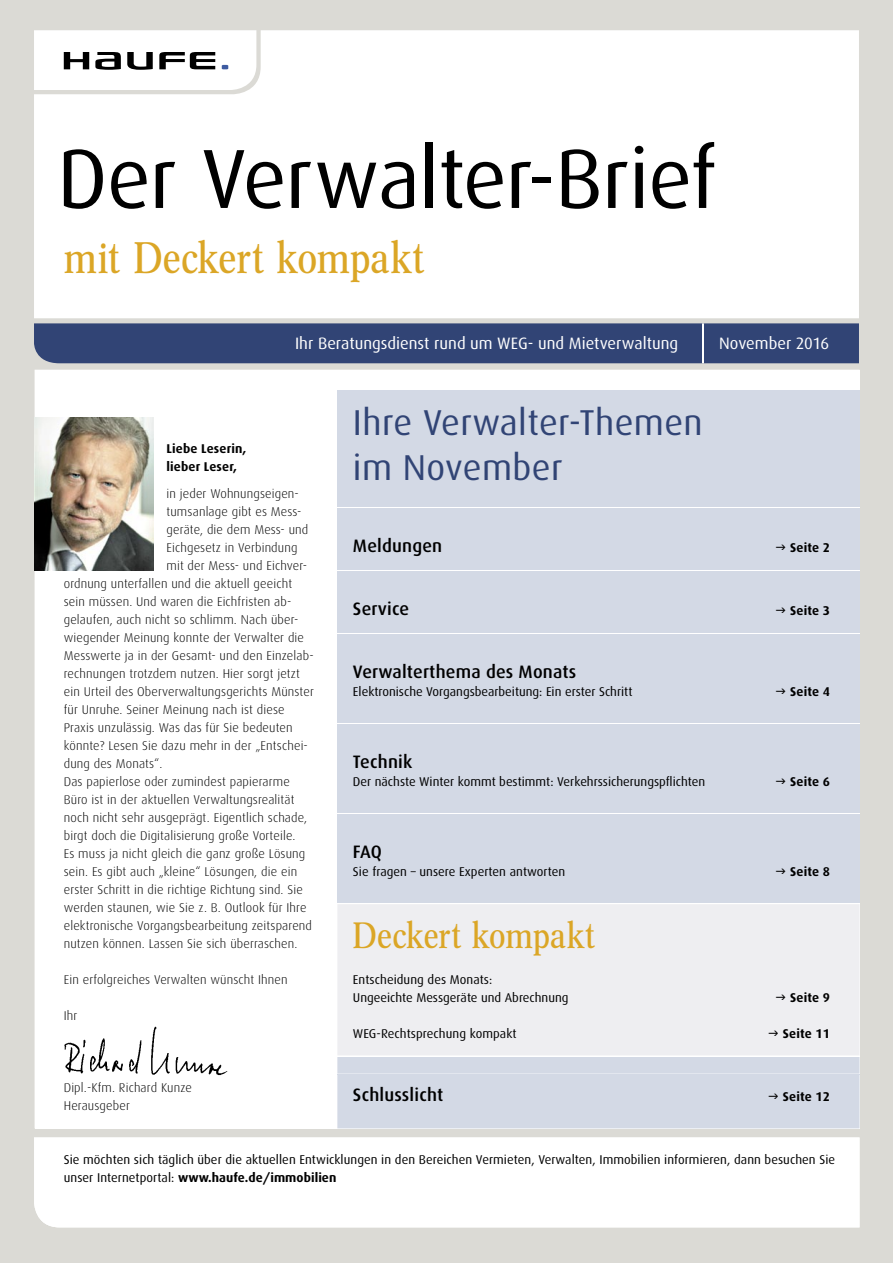
<style>
.page{position:relative;width:893px;height:1263px;background:#dbdad5}
.page>*{position:absolute;margin:0;border:0;box-sizing:border-box;transform-origin:0 0}
.t1{font:84px "Dax";letter-spacing:-.01em;color:#000}
.t2{font:43.35px "Concorde Nova";letter-spacing:.005em;color:#dba626}
.t3{font:36px/45px "Dax";letter-spacing:.01em;color:#314475}
.t4{font:36px "Concorde Nova";letter-spacing:.005em;color:#dba626}
.t5{font:500 18px "Dax";letter-spacing:.01em;color:#000}
.t6{font:16.5px "Dax";color:#fff}
.t7{font:300 12.75px/18px "Dax";letter-spacing:.01em;color:#000}
.t8{font:12.75px/18px "Dax";color:#000}
.t9{font:700 12.75px/18px "Dax";letter-spacing:.01em;color:#000}
.s1{font-weight:700}
</style>
<div class="page">
<svg style="left:34px;top:30px;width:825px;height:288px"></svg>
<svg style="left:34px;top:1137px;width:825px;height:90px"></svg>
<div style="left:35px;top:370px;width:824px;height:758px;background:#fff"></div>
<div style="left:34px;top:323px;width:825px;height:40px;background:#314475"></div>
<hr style="left:703px;top:323px;width:1px;height:40px;background:#fff">
<svg style="left:34px;top:30px;width:222px;height:60px"></svg>
<img style="left:34px;top:417px;width:120px;height:153px">
<div style="left:337px;top:390px;width:522px;height:513px;background:#d3d9e5"></div>
<hr style="left:285px;top:813px;width:574px;height:1px;background:#fff">
<hr style="left:285px;top:507px;width:574px;height:1px;background:#fff">
<hr style="left:285px;top:570px;width:574px;height:1px;background:#fff">
<hr style="left:285px;top:633px;width:574px;height:1px;background:#fff">
<hr style="left:285px;top:723px;width:574px;height:1px;background:#fff">
<div style="left:337px;top:904px;width:522px;height:151px;background:#eeeef1"></div>
<img style="left:64px;top:1026px;width:164px;height:50px">
<svg style="left:776px;top:995px;width:9px;height:5px"></svg>
<svg style="left:769px;top:1031px;width:9px;height:5px"></svg>
<div style="left:337px;top:1057px;width:522px;height:71px;background:#d3d9e5"></div>
<h1 class="t1" style="left:57px;top:130px;width:660px">Der Verwalter-Brief</h1>
<h2 class="t2" style="left:64px;top:233px;width:362px">mit Deckert kompakt</h2>
<p class="t6" style="left:295px;top:333px;width:385px">Ihr Beratungsdienst rund um WEG- und Mietverwaltung</p>
<p class="t6" style="left:719px;top:333px;width:111px">November 2016</p>
<p class="t9" style="left:166px;top:440px;width:81px">Liebe Leserin, lieber Leser,</p>
<p class="t7" style="left:166px;top:485px;width:134px">in jeder Wohnungseigen-</p>
<p class="t7" style="left:166px;top:503px;width:136px">tumsanlage gibt es Mess-</p>
<p class="t7" style="left:166px;top:521px;width:143px">geräte, die dem Mess- und</p>
<p class="t7" style="left:166px;top:539px;width:133px">Eichgesetz in Verbindung</p>
<p class="t7" style="left:166px;top:557px;width:142px">mit der Mess- und Eichver-</p>
<p class="t7" style="left:64px;top:575px;width:230px">ordnung unterfallen und die aktuell geeicht</p>
<p class="t7" style="left:64px;top:593px;width:229px">sein müssen. Und waren die Eichfristen ab-</p>
<p class="t7" style="left:64px;top:611px;width:236px">gelaufen, auch nicht so schlimm. Nach über-</p>
<p class="t7" style="left:64px;top:629px;width:242px">wiegender Meinung konnte der Verwalter die</p>
<p class="t7" style="left:64px;top:647px;width:252px">Messwerte ja in der Gesamt- und den Einzelab-</p>
<p class="t7" style="left:64px;top:665px;width:238px">rechnungen trotzdem nutzen. Hier sorgt jetzt</p>
<p class="t7" style="left:64px;top:683px;width:252px">ein Urteil des Oberverwaltungsgerichts Münster</p>
<p class="t7" style="left:64px;top:701px;width:222px">für Unruhe. Seiner Meinung nach ist diese</p>
<p class="t7" style="left:64px;top:719px;width:230px">Praxis unzulässig. Was das für Sie bedeuten</p>
<p class="t7" style="left:64px;top:737px;width:246px">könnte? Lesen Sie dazu mehr in der „Entschei-</p>
<p class="t7" style="left:64px;top:755px;width:100px">dung des Monats“.</p>
<p class="t7" style="left:64px;top:773px;width:228px">Das papierlose oder zumindest papierarme</p>
<p class="t7" style="left:64px;top:791px;width:232px">Büro ist in der aktuellen Verwaltungsrealität</p>
<p class="t7" style="left:64px;top:809px;width:245px">noch nicht sehr ausgeprägt. Eigentlich schade,</p>
<p class="t7" style="left:64px;top:827px;width:233px">birgt doch die Digitalisierung große Vorteile.</p>
<p class="t7" style="left:64px;top:845px;width:243px">Es muss ja nicht gleich die ganz große Lösung</p>
<p class="t7" style="left:64px;top:863px;width:235px">sein. Es gibt auch „kleine“ Lösungen, die ein</p>
<p class="t7" style="left:64px;top:881px;width:241px">erster Schritt in die richtige Richtung sind. Sie</p>
<p class="t7" style="left:64px;top:899px;width:244px">werden staunen, wie Sie z. B. Outlook für Ihre</p>
<p class="t7" style="left:64px;top:917px;width:250px">elektronische Vorgangsbearbeitung zeitsparend</p>
<p class="t7" style="left:64px;top:935px;width:235px">nutzen können. Lassen Sie sich überraschen.</p>
<p class="t7" style="left:64px;top:971px;width:225px">Ein erfolgreiches Verwalten wünscht Ihnen</p>
<p class="t7" style="left:64px;top:1007px;width:15px">Ihr</p>
<p class="t7" style="left:64px;top:1079px;width:130px">Dipl.-Kfm. Richard Kunze<br>Herausgeber</p>
<h3 class="t3" style="left:353px;top:401px;width:351px">Ihre Verwalter-Themen im November</h3>
<h3 class="t5" style="left:353px;top:536px;width:91px">Meldungen</h3>
<p class="t9" style="left:790px;top:539px;width:41px">Seite 2</p>
<h3 class="t5" style="left:353px;top:599px;width:58px">Service</h3>
<p class="t9" style="left:790px;top:602px;width:41px">Seite 3</p>
<h3 class="t5" style="left:353px;top:662px;width:225px">Verwalterthema des Monats</h3>
<p class="t8" style="left:353px;top:683px;width:281px">Elektronische Vorgangsbearbeitung: Ein erster Schritt</p>
<p class="t9" style="left:790px;top:683px;width:41px">Seite 4</p>
<h3 class="t5" style="left:353px;top:752px;width:61px">Technik</h3>
<p class="t8" style="left:353px;top:773px;width:354px">Der nächste Winter kommt bestimmt: Verkehrssicherungspflichten</p>
<p class="t9" style="left:790px;top:773px;width:41px">Seite 6</p>
<h3 class="t5" style="left:353px;top:842px;width:31px">FAQ</h3>
<p class="t8" style="left:353px;top:863px;width:214px">Sie fragen – unsere Experten antworten</p>
<p class="t9" style="left:790px;top:863px;width:41px">Seite 8</p>
<h3 class="t4" style="left:353px;top:915px;width:243px">Deckert kompakt</h3>
<p class="t8" style="left:353px;top:971px;width:217px">Entscheidung des Monats:<br>Ungeeichte Messgeräte und Abrechnung</p>
<p class="t9" style="left:790px;top:989px;width:41px">Seite 9</p>
<p class="t8" style="left:353px;top:1025px;width:165px">WEG-Rechtsprechung kompakt</p>
<p class="t9" style="left:783px;top:1025px;width:49px">Seite 11</p>
<h3 class="t5" style="left:353px;top:1085px;width:92px">Schlusslicht</h3>
<p class="t9" style="left:783px;top:1088px;width:49px">Seite 12</p>
<p class="t8" style="left:64px;top:1151px;width:773px">Sie möchten sich täglich über die aktuellen Entwicklungen in den Bereichen Vermieten, Verwalten, Immobilien informieren, dann besuchen Sie unser Internetportal: <span class="s1">www.haufe.de/immobilien</span></p>
</div>
